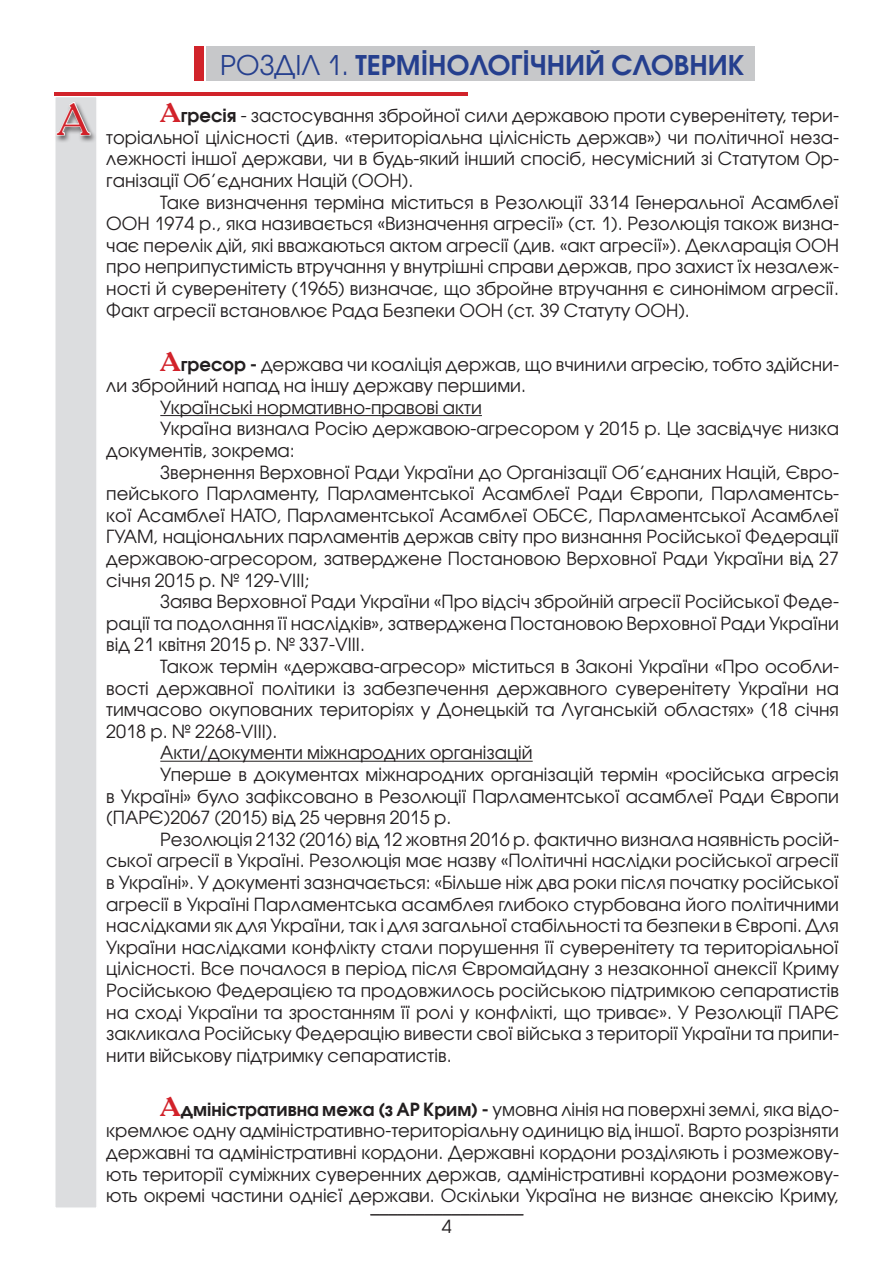
<style>
.page{position:relative;width:893px;height:1263px;background:#fff}
.page>*{position:absolute;margin:0;border:0;box-sizing:border-box;transform-origin:0 0}
.t1{font:45px "Academy";color:#d2222a}
.Стиль_абзаца_1{font:600 27px "Avant Garde Gothic C";color:#253f8e}
.Стиль_абзаца_1-2{font:18px/21.6px "Avant Garde Gothic C";color:#231f20;text-align:justify}
.t2{font:18px "Minion Pro";color:#231f20}
.s1{font-weight:400}
.s2{font-family:"Academy";font-weight:700;font-size:27px;color:#d2222a}
.s3{font-weight:600}
</style>
<div class="page">
<div style="left:206px;top:46px;width:548px;height:35px;background:#c7c8ca"></div>
<hr style="left:160px;top:415px;width:322px;height:1px;background:#231f20">
<hr style="left:160px;top:761px;width:373px;height:1px;background:#231f20">
<div style="left:54px;top:96px;width:44px;height:1113px;background:#dcdddf;border:2px solid #fff"></div>
<div style="left:54px;top:101px;width:43px;height:43px;background:#231f20;opacity:.75"></div>
<svg style="left:56px;top:101px;width:35px;height:35px"></svg>
<div style="left:194px;top:46px;width:9px;height:35px;background:#d1232a"></div>
<hr style="left:54px;top:92px;width:413px;height:4px;background:#d1232a">
<hr style="left:370px;top:1214px;width:153px;height:1px;background:#231f20">
<p class="t1" style="left:57px;top:91px;width:34px">А</p>
<p class="Стиль_абзаца_1" style="left:220px;top:49px;width:526px"><span class="s1">РОЗДІЛ 1.</span> ТЕРМІНОЛОГІЧНИЙ СЛОВНИК</p>
<p class="Стиль_абзаца_1-2" style="left:106px;top:105px;width:734px;text-indent:54px"><span class="s2">А</span><span class="s3">гресія</span> - застосування збройної сили державою проти суверенітету, тери&shy;торіальної цілісності (див. «територіальна цілісність держав») чи політичної неза&shy;лежності іншої держави, чи в будь-який інший спосіб, несумісний зі Статутом Ор&shy;ганізації Об’єднаних Націй (ООН).</p>
<p class="Стиль_абзаца_1-2" style="left:106px;top:191px;width:734px;text-indent:54px">Таке визначення терміна міститься в Резолюції 3314 Генеральної Асамблеї ООН 1974 р., яка називається «Визначення агресії» (ст. 1). Резолюція також визна&shy;чає перелік дій, які вважаються актом агресії (див. «акт агресії»). Декларація ООН про неприпустимість втручання у внутрішні справи держав, про захист їх незалеж&shy;ності й суверенітету (1965) визначає, що збройне втручання є синонімом агресії.<br>Факт агресії встановлює Рада Безпеки ООН (ст. 39 Статуту ООН).</p>
<p class="Стиль_абзаца_1-2" style="left:106px;top:353px;width:734px;text-indent:54px"><span class="s2">А</span><span class="s3">гресор -</span> держава чи коаліція держав, що вчинили агресію, тобто здійсни&shy;ли збройний напад на іншу державу першими.</p>
<p class="Стиль_абзаца_1-2" style="left:160px;top:396px;width:323px">Українські нормативно-правові акти</p>
<p class="Стиль_абзаца_1-2" style="left:106px;top:418px;width:734px;text-indent:54px">Україна визнала Росію державою-агресором у 2015 р. Це засвідчує низка документів, зокрема:</p>
<p class="Стиль_абзаца_1-2" style="left:106px;top:461px;width:734px;text-indent:54px">Звернення Верховної Ради України до Організації Об’єднаних Націй, Євро&shy;пейського Парламенту, Парламентської Асамблеї Ради Європи, Парламентсь&shy;кої Асамблеї НАТО, Парламентської Асамблеї ОБСЄ, Парламентської Асамблеї ГУАМ, національних парламентів держав світу про визнання Російської Федерації державою-агресором, затверджене Постановою Верховної Ради України від 27 січня 2015 р. № 129-VIII;</p>
<p class="Стиль_абзаца_1-2" style="left:106px;top:591px;width:734px;text-indent:54px">Заява Верховної Ради України «Про відсіч збройній агресії Російської Феде&shy;рації та подолання її наслідків», затверджена Постановою Верховної Ради України від 21 квітня 2015 р. № 337-VIII.</p>
<p class="Стиль_абзаца_1-2" style="left:106px;top:655px;width:734px;text-indent:54px">Також термін «держава-агресор» міститься в Законі України «Про особли&shy;вості державної політики із забезпечення державного суверенітету України на тимчасово окупованих територіях у Донецькій та Луганській областях» (18 січня 2018 р. № 2268-VIII).</p>
<p class="Стиль_абзаца_1-2" style="left:160px;top:742px;width:374px">Акти/документи міжнародних організацій</p>
<p class="Стиль_абзаца_1-2" style="left:106px;top:763px;width:734px;text-indent:54px">Уперше в документах міжнародних організацій термін «російська агресія в Україні» було зафіксовано в Резолюції Парламентської асамблеї Ради Європи (ПАРЄ)2067 (2015) від 25 червня 2015 р.</p>
<p class="Стиль_абзаца_1-2" style="left:106px;top:828px;width:734px;text-indent:54px">Резолюція 2132 (2016) від 12 жовтня 2016 р. фактично визнала наявність росій&shy;ської агресії в Україні. Резолюція має назву «Політичні наслідки російської агресії в Україні». У документі зазначається: «Більше ніж два роки після початку російської агресії в Україні Парламентська асамблея глибоко стурбована його політичними наслідками як для України, так і для загальної стабільності та безпеки в Європі. Для України наслідками конфлікту стали порушення її суверенітету та територіальної цілісності. Все почалося в період після Євромайдану з незаконної анексії Криму Російською Федерацією та продовжилось російською підтримкою сепаратистів на сході України та зростанням її ролі у конфлікті, що триває». У Резолюції ПАРЄ закликала Російську Федерацію вивести свої війська з території України та припи&shy;нити військову підтримку сепаратистів.</p>
<p class="Стиль_абзаца_1-2" style="left:106px;top:1098px;width:734px;text-indent:54px"><span class="s2">А</span><span class="s3">дміністративна межа (з АР Крим) -</span> умовна лінія на поверхні землі, яка відо&shy;кремлює одну адміністративно-територіальну одиницю від іншої. Варто розрізняти державні та адміністративні кордони. Державні кордони розділяють і розмежову&shy;ють території суміжних суверенних держав, адміністративні кордони розмежову&shy;ють окремі частини однієї держави. Оскільки Україна не визнає анексію Криму,</p>
<p class="t2" style="left:370px;top:1195px;width:154px">_________________</p>
<p class="Стиль_абзаца_1-2" style="left:442px;top:1216px;width:11px">4</p>
</div>
